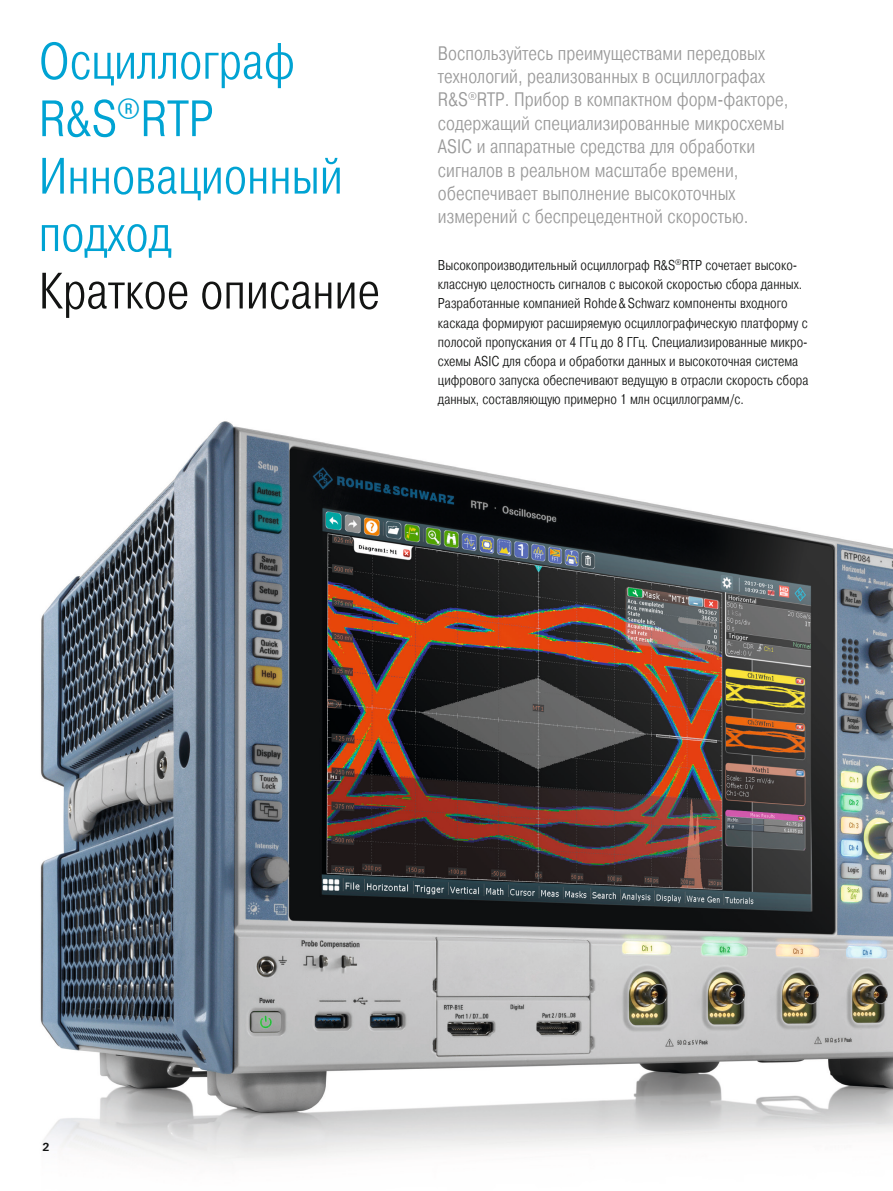
<style>
.page{position:relative;width:893px;height:1191px;background:#fff}
.page>*{position:absolute;margin:0;border:0;box-sizing:border-box;transform-origin:0 0}
.t1{font:300 51px/57.4px "Pragmatica Cond";color:#00a3d3}
.t2{font:300 51px "Pragmatica Cond";color:#131413}
.t3{font:300 19.5px/23.4px "Pragmatica Cond";color:#999}
.t4{font:300 14.25px/19.2px "Pragmatica Cond";color:#131413}
.t5{font:700 11.25px "Linotype Univers 630";color:#131413}
</style>
<div class="page">
<img style="left:40px;top:421px;width:853px;height:740px">
<h1 class="t1" style="left:39px;top:33px;width:306px">Осциллограф<br>R&amp;S<sup>®</sup>RTP<br>Инновационный подход</h1>
<h1 class="t2" style="left:39px;top:261px;width:343px">Краткое описание</h1>
<p class="t3" style="left:438px;top:41px;width:352px">Воспользуйтесь преимуществами передовых технологий, реализованных в осциллографах R&amp;S<sup>®</sup>RTP. Прибор в компактном форм-факторе, содержащий специализированные микросхемы ASIC и аппаратные средства для обработки сигналов в реальном масштабе времени, обеспечивает выполнение высокоточных измерений с беспрецедентной скоростью.</p>
<p class="t4" style="left:438px;top:256px;width:372px">Высокопроизводительный осциллограф R&amp;S<sup>®</sup>RTP сочетает высоко&shy;классную целостность сигналов с высокой скоростью сбора данных.<br>Разработанные компанией Rohde&amp;Schwarz компоненты входного каскада формируют расширяемую осциллографическую платформу с полосой пропускания от 4 ГГц до 8 ГГц. Специализированные микро&shy;схемы ASIC для сбора и обработки данных и высокоточная система цифрового запуска обеспечивают ведущую в отрасли скорость сбора данных, составляющую примерно 1 млн осциллограмм/с.</p>
<p class="t5" style="left:43px;top:1139px;width:9px">2</p>
</div>
